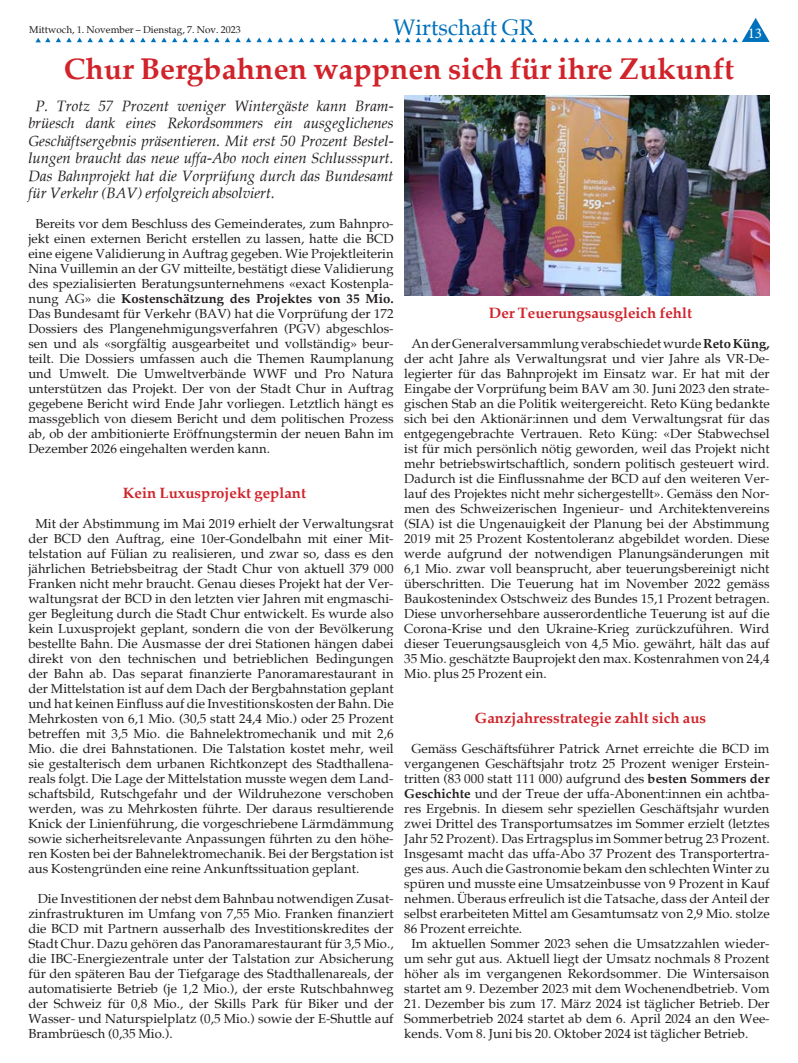
<style>
.page{position:relative;width:798px;height:1063px;background:#fff}
.page>*{position:absolute;margin:0;border:0;box-sizing:border-box;transform-origin:0 0}
.Lauftext{font:700 30px "Palatia";color:#d1232a}
.Seitenrubrik{font:22.5px "Palatia";color:#0072bc}
.Lauftext-2{font:italic 15px/17.5px "Palatia";color:#231f20;text-align:justify}
.Lauftext-3{font:700 15px "Palatia";color:#d1232a}
.t1{font:15px "Minion Pro";color:#fff}
.Lauftext-4{font:13.12px/15px "Palatia";color:#231f20;text-align:justify}
.t2{font:10px "Palatia";color:#231f20}
.s1{font-weight:700}
</style>
<div class="page">
<svg style="left:669px;top:38px;width:15px;height:4px"></svg>
<svg style="left:595px;top:38px;width:68px;height:4px"></svg>
<svg style="left:574px;top:38px;width:15px;height:4px"></svg>
<svg style="left:500px;top:38px;width:68px;height:4px"></svg>
<svg style="left:479px;top:38px;width:15px;height:4px"></svg>
<svg style="left:690px;top:18px;width:79px;height:24px"></svg>
<svg style="left:395px;top:38px;width:78px;height:4px"></svg>
<svg style="left:320px;top:38px;width:68px;height:4px"></svg>
<svg style="left:225px;top:38px;width:89px;height:4px"></svg>
<svg style="left:130px;top:38px;width:89px;height:4px"></svg>
<svg style="left:35px;top:38px;width:89px;height:4px"></svg>
<img style="left:404px;top:95px;width:365px;height:201px">
<p class="t2" style="left:29px;top:23px;width:213px">Mittwoch, 1. November – Dienstag, 7. Nov. 2023</p>
<p class="Seitenrubrik" style="left:393px;top:14px;width:142px">Wirtschaft GR</p>
<p class="Lauftext" style="left:64px;top:50px;width:671px">Chur Bergbahnen wappnen sich für ihre Zukunft</p>
<p class="Lauftext-2" style="left:28px;top:97px;width:366px;text-indent:7px">P. Trotz 57 Prozent weniger Wintergäste kann Bram&shy;brüesch dank eines Rekordsommers ein ausgeglichenes Geschäftsergebnis präsentieren. Mit erst 50 Prozent Bestel&shy;lungen braucht das neue uffa-Abo noch einen Schlussspurt.<br>Das Bahnprojekt hat die Vorprüfung durch das Bundesamt für Verkehr (BAV) erfolgreich absolviert.</p>
<p class="Lauftext-4" style="left:28px;top:216px;width:366px;text-indent:7px">Bereits vor dem Beschluss des Gemeinderates, zum Bahnpro&shy;jekt einen externen Bericht erstellen zu lassen, hatte die BCD eine eigene Validierung in Auftrag gegeben. Wie Projektleiterin Nina Vuillemin an der GV mitteilte, bestätigt diese Validierung des spezialisierten Beratungsunternehmens «exact Kostenpla&shy;nung AG» die <span class="s1">Kostenschätzung des Projektes von 35 Mio.<br></span>Das Bundesamt für Verkehr (BAV) hat die Vorprüfung der 172<br>Dossiers des Plangenehmigungsverfahren (PGV) abgeschlos&shy;sen und als «sorgfältig ausgearbeitet und vollständig» beur&shy;teilt. Die Dossiers umfassen auch die Themen Raumplanung und Umwelt. Die Umweltverbände WWF und Pro Natura unterstützen das Projekt. Der von der Stadt Chur in Auftrag gegebene Bericht wird Ende Jahr vorliegen. Letztlich hängt es massgeblich von diesem Bericht und dem politischen Prozess ab, ob der ambitionierte Eröffnungstermin der neuen Bahn im Dezember 2026 eingehalten werden kann.</p>
<p class="Lauftext-3" style="left:123px;top:484px;width:185px">Kein Luxusprojekt geplant</p>
<p class="Lauftext-4" style="left:28px;top:516px;width:367px;text-indent:7px">Mit der Abstimmung im Mai 2019 erhielt der Verwaltungsrat der BCD den Auftrag, eine 10er-Gondelbahn mit einer Mit&shy;telstation auf Fülian zu realisieren, und zwar so, dass es den jährlichen Betriebsbeitrag der Stadt Chur von aktuell 379 000<br>Franken nicht mehr braucht. Genau dieses Projekt hat der Ver&shy;waltungsrat der BCD in den letzten vier Jahren mit engmaschi&shy;ger Begleitung durch die Stadt Chur entwickelt. Es wurde also kein Luxusprojekt geplant, sondern die von der Bevölkerung bestellte Bahn. Die Ausmasse der drei Stationen hängen dabei direkt von den technischen und betrieblichen Bedingungen der Bahn ab. Das separat finanzierte Panoramarestaurant in der Mittelstation ist auf dem Dach der Bergbahnstation geplant und hat keinen Einfluss auf die Investitionskosten der Bahn. Die Mehrkosten von 6,1 Mio. (30,5 statt 24,4 Mio.) oder 25 Prozent betreffen mit 3,5 Mio. die Bahnelektromechanik und mit 2,6<br>Mio. die drei Bahnstationen. Die Talstation kostet mehr, weil sie gestalterisch dem urbanen Richtkonzept des Stadthallena&shy;reals folgt. Die Lage der Mittelstation musste wegen dem Land&shy;schaftsbild, Rutschgefahr und der Wildruhezone verschoben werden, was zu Mehrkosten führte. Der daraus resultierende Knick der Linienführung, die vorgeschriebene Lärmdämmung sowie sicherheitsrelevante Anpassungen führten zu den höhe&shy;ren Kosten bei der Bahnelektromechanik. Bei der Bergstation ist aus Kostengründen eine reine Ankunftssituation geplant.</p>
<p class="Lauftext-4" style="left:28px;top:891px;width:366px;text-indent:9px">Die Investitionen der nebst dem Bahnbau notwendigen Zusat&shy;zinfrastrukturen im Umfang von 7,55 Mio. Franken finanziert die BCD mit Partnern ausserhalb des Investitionskredites der Stadt Chur. Dazu gehören das Panoramarestaurant für 3,5 Mio., die IBC-Energiezentrale unter der Talstation zur Absicherung für den späteren Bau der Tiefgarage des Stadthallenareals, der automatisierte Betrieb (je 1,2 Mio.), der erste Rutschbahnweg der Schweiz für 0,8 Mio., der Skills Park für Biker und der Wasser- und Naturspielplatz (0,5 Mio.) sowie der E-Shuttle auf Brambrüesch (0,35 Mio.).</p>
<p class="t1" style="left:747px;top:23px;width:16px">13</p>
<p class="Lauftext-3" style="left:488px;top:304px;width:205px">Der Teuerungsausgleich fehlt</p>
<p class="Lauftext-4" style="left:404px;top:336px;width:366px;text-indent:7px">An der Generalversammlung verabschiedet wurde <span class="s1">Reto Küng, </span>der acht Jahre als Verwaltungsrat und vier Jahre als VR-De&shy;legierter für das Bahnprojekt im Einsatz war. Er hat mit der Eingabe der Vorprüfung beim BAV am 30. Juni 2023 den strate&shy;gischen Stab an die Politik weitergereicht. Reto Küng bedankte sich bei den Aktionär:innen und dem Verwaltungsrat für das entgegengebrachte Vertrauen. Reto Küng: «Der Stabwechsel ist für mich persönlich nötig geworden, weil das Projekt nicht mehr betriebswirtschaftlich, sondern politisch gesteuert wird.<br>Dadurch ist die Einflussnahme der BCD auf den weiteren Ver&shy;lauf des Projektes nicht mehr sichergestellt». Gemäss den Nor&shy;men des Schweizerischen Ingenieur- und Architektenvereins (SIA) ist die Ungenauigkeit der Planung bei der Abstimmung 2019 mit 25 Prozent Kostentoleranz abgebildet worden. Diese werde aufgrund der notwendigen Planungsänderungen mit 6,1 Mio. zwar voll beansprucht, aber teuerungsbereinigt nicht überschritten. Die Teuerung hat im November 2022 gemäss Baukostenindex Ostschweiz des Bundes 15,1 Prozent betragen.<br>Diese unvorhersehbare ausserordentliche Teuerung ist auf die Corona-Krise und den Ukraine-Krieg zurückzuführen. Wird dieser Teuerungsausgleich von 4,5 Mio. gewährt, hält das auf 35 Mio. geschätzte Bauprojekt den max. Kostenrahmen von 24,4<br>Mio. plus 25 Prozent ein.</p>
<p class="Lauftext-3" style="left:474px;top:709px;width:233px">Ganzjahresstrategie zahlt sich aus</p>
<p class="Lauftext-4" style="left:404px;top:741px;width:366px;text-indent:7px">Gemäss Geschäftsführer Patrick Arnet erreichte die BCD im vergangenen Geschäftsjahr trotz 25 Prozent weniger Erstein&shy;tritten (83 000 statt 111 000) aufgrund des <span class="s1">besten Sommers der Geschichte</span> und der Treue der uffa-Abonent:innen ein achtba&shy;res Ergebnis. In diesem sehr speziellen Geschäftsjahr wurden zwei Drittel des Transportumsatzes im Sommer erzielt (letztes Jahr 52 Prozent). Das Ertragsplus im Sommer betrug 23 Prozent.<br>Insgesamt macht das uffa-Abo 37 Prozent des Transportertra&shy;ges aus. Auch die Gastronomie bekam den schlechten Winter zu spüren und musste eine Umsatzeinbusse von 9 Prozent in Kauf nehmen. Überaus erfreulich ist die Tatsache, dass der Anteil der selbst erarbeiteten Mittel am Gesamtumsatz von 2,9 Mio. stolze 86 Prozent erreichte.</p>
<p class="Lauftext-4" style="left:404px;top:936px;width:367px;text-align:center">Im aktuellen Sommer 2023 sehen die Umsatzzahlen wieder&shy;um sehr gut aus. Aktuell liegt der Umsatz nochmals 8 Prozent höher als im vergangenen Rekordsommer. Die Wintersaison startet am 9. Dezember 2023 mit dem Wochenendbetrieb. Vom</p>
<p class="Lauftext-4" style="left:404px;top:996px;width:366px">21. Dezember bis zum 17. März 2024 ist täglicher Betrieb. Der Sommerbetrieb 2024 startet ab dem 6. April 2024 an den Wee&shy;kends. Vom 8. Juni bis 20. Oktober 2024 ist täglicher Betrieb.</p>
</div>
